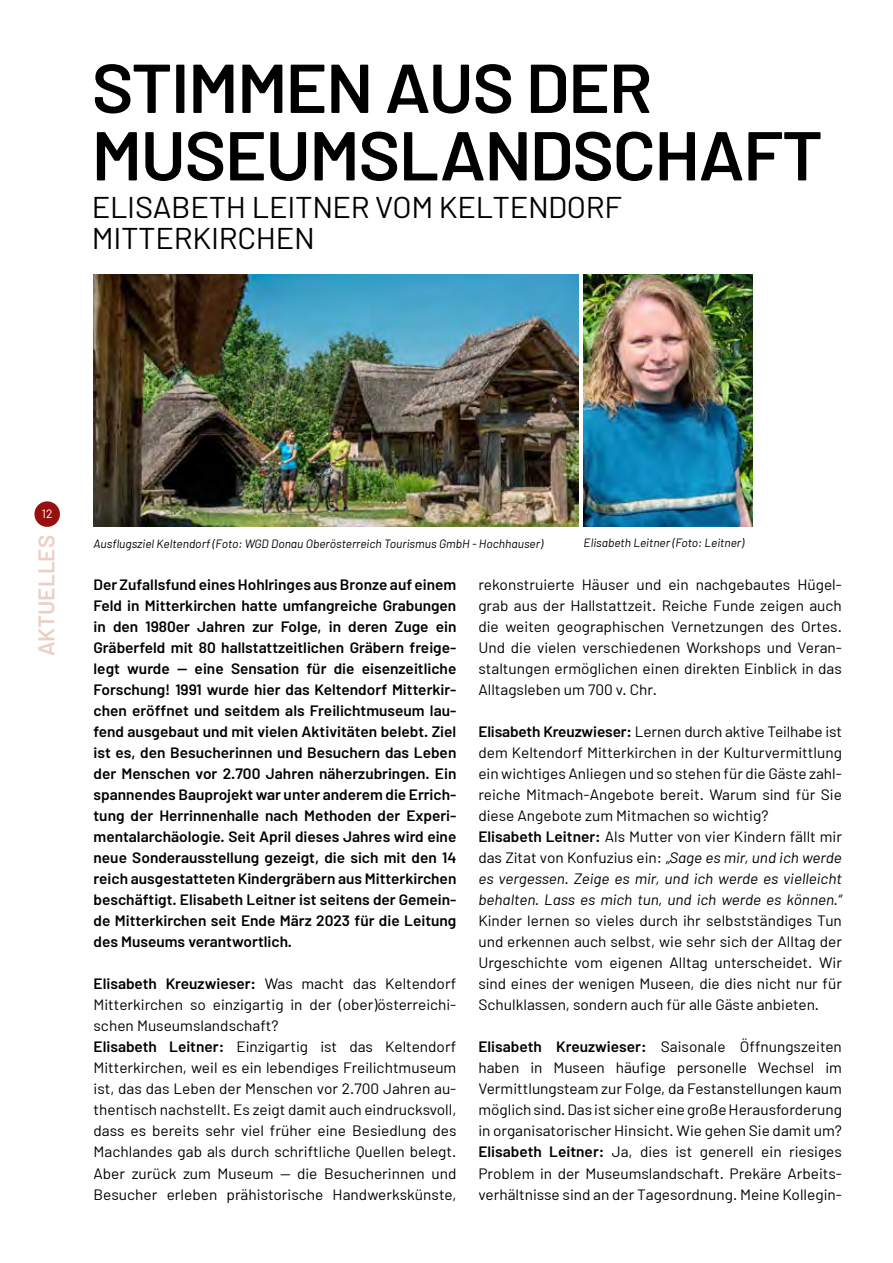
<style>
.page{position:relative;width:893px;height:1263px;background:#fff}
.page>*{position:absolute;margin:0;border:0;box-sizing:border-box;transform-origin:0 0}
.t1{font:600 69px/67.5px "Barlow";letter-spacing:-.02em;color:#000}
.t2{font:30px/31.5px "Barlow";letter-spacing:-.01em;color:#000}
.t3{font:600 22.5px "Barlow";color:#ebcfc4}
.t4{font:15px/21px "Barlow";color:#000;text-align:justify}
.t5{font:600 15px/21px "Barlow";color:#000;text-align:justify}
.t6{font:italic 12px "Barlow";color:#000}
.t7{font:12px "Barlow";color:#fff}
.s1{font-weight:600}
.s2{font-style:italic}
</style>
<div class="page">
<div style="left:34px;top:501px;width:26px;height:26px;background:#97120f;border-radius:50%"></div>
<img style="left:94px;top:275px;width:484px;height:252px">
<img style="left:584px;top:275px;width:169px;height:252px">
<h1 class="t1" style="left:92px;top:53px;width:733px">STIMMEN AUS DER<br>MUSEUMSLANDSCHAFT</h1>
<h2 class="t2" style="left:92px;top:191px;width:532px">ELISABETH LEITNER VOM KELTENDORF<br>MITTERKIRCHEN</h2>
<p class="t7" style="left:42px;top:506px;width:12px">12</p>
<h3 class="t3" style="left:32px;top:656px;width:123px;rotate:-90deg">AKTUELLES</h3>
<p class="t6" style="left:94px;top:536px;width:451px">Ausflugsziel Keltendorf (Foto: WGD Donau Oberösterreich Tourismus GmbH - Hochhauser)</p>
<p class="t6" style="left:584px;top:535px;width:162px">Elisabeth Leitner (Foto: Leitner)</p>
<p class="t5" style="left:94px;top:573px;width:364px">Der Zufallsfund eines Hohlringes aus Bronze auf einem Feld in Mitterkirchen hatte umfangreiche Grabungen in den 1980er Jahren zur Folge, in deren Zuge ein Gräberfeld mit 80 hallstattzeitlichen Gräbern freige&shy;legt wurde -- eine Sensation für die eisenzeitliche Forschung! 1991 wurde hier das Keltendorf Mitterkir&shy;chen eröffnet und seitdem als Freilichtmuseum lau&shy;fend ausgebaut und mit vielen Aktivitäten belebt. Ziel ist es, den Besucherinnen und Besuchern das Leben der Menschen vor 2.700 Jahren näherzubringen. Ein spannendes Bauprojekt war unter anderem die Errich&shy;tung der Herrinnenhalle nach Methoden der Experi&shy;mentalarchäologie. Seit April dieses Jahres wird eine neue Sonderausstellung gezeigt, die sich mit den 14 reich ausgestatteten Kindergräbern aus Mitterkirchen beschäftigt. Elisabeth Leitner ist seitens der Gemein&shy;de Mitterkirchen seit Ende März 2023 für die Leitung des Museums verantwortlich.</p>
<p class="t4" style="left:94px;top:973px;width:364px;text-align:left"><span class="s1">Elisabeth Kreuzwieser:</span> Was macht das Keltendorf Mitterkirchen so einzigartig in der (ober)österreichi&shy;schen Museumslandschaft?<br><span class="s1">Elisabeth Leitner:</span> Einzigartig ist das Keltendorf Mitterkirchen, weil es ein lebendiges Freilichtmuseum ist, das das Leben der Menschen vor 2.700 Jahren au&shy;thentisch nachstellt. Es zeigt damit auch eindrucksvoll, dass es bereits sehr viel früher eine Besiedlung des Machlandes gab als durch schriftliche Quellen belegt.<br>Aber zurück zum Museum — die Besucherinnen und Besucher erleben prähistorische Handwerkskünste,</p>
<p class="t4" style="left:478px;top:573px;width:365px">rekonstruierte Häuser und ein nachgebautes Hügel&shy;grab aus der Hallstattzeit. Reiche Funde zeigen auch die weiten geographischen Vernetzungen des Ortes.<br>Und die vielen verschiedenen Workshops und Veran&shy;staltungen ermöglichen einen direkten Einblick in das Alltagsleben um 700 v. Chr.</p>
<p class="t4" style="left:478px;top:720px;width:365px;text-align:left"><span class="s1">Elisabeth Kreuzwieser:</span> Lernen durch aktive Teilhabe ist dem Keltendorf Mitterkirchen in der Kulturvermittlung ein wichtiges Anliegen und so stehen für die Gäste zahl&shy;reiche Mitmach-Angebote bereit. Warum sind für Sie diese Angebote zum Mitmachen so wichtig?<br><span class="s1">Elisabeth Leitner:</span> Als Mutter von vier Kindern fällt mir das Zitat von Konfuzius ein: <span class="s2">„Sage es mir, und ich werde es vergessen. Zeige es mir, und ich werde es vielleicht behalten. Lass es mich tun, und ich werde es können.“</span></p>
<p class="t4" style="left:478px;top:910px;width:365px">Kinder lernen so vieles durch ihr selbstständiges Tun und erkennen auch selbst, wie sehr sich der Alltag der Urgeschichte vom eigenen Alltag unterscheidet. Wir sind eines der wenigen Museen, die dies nicht nur für Schulklassen, sondern auch für alle Gäste anbieten.</p>
<p class="t4" style="left:478px;top:1036px;width:365px"><span class="s1">Elisabeth Kreuzwieser:</span> Saisonale Öffnungszeiten haben in Museen häufige personelle Wechsel im Vermittlungsteam zur Folge, da Festanstellungen kaum möglich sind. Das ist sicher eine große Herausforderung in organisatorischer Hinsicht. Wie gehen Sie damit um?<br><span class="s1">Elisabeth Leitner:</span> Ja, dies ist generell ein riesiges Problem in der Museumslandschaft. Prekäre Arbeits&shy;verhältnisse sind an der Tagesordnung. Meine Kollegin-</p>
</div>
